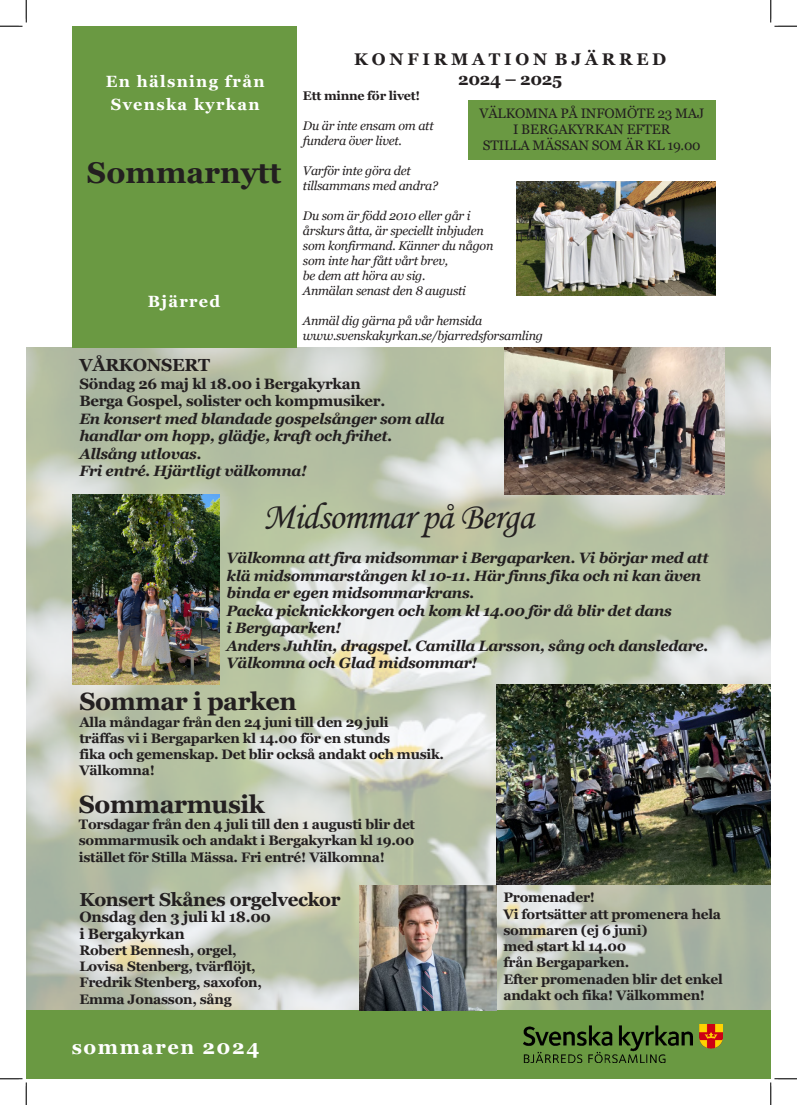
<style>
.page{position:relative;width:797px;height:1105px;background:#fff}
.page>*{position:absolute;margin:0;border:0;box-sizing:border-box;transform-origin:0 0}
._13_Citat{font:37.5px "Monotype Corsiva";letter-spacing:-.02em;color:#231f20}
.t1{font:700 30px "Georgia";color:#231f20}
._13_Citat-2{font:700 25px "Georgia";letter-spacing:-.02em;color:#231f20}
.t2{font:700 20px "Georgia";letter-spacing:.08em;color:#fff}
._13_Citat-3{font:700 18.75px "Georgia";letter-spacing:-.02em;color:#231f20}
._13_Citat-4{font:700 17.5px "Georgia";letter-spacing:-.02em;color:#231f20}
._13_Citat-5{font:700 16.88px "Georgia";letter-spacing:-.02em;color:#231f20}
.t3{font:700 16.25px "Georgia";letter-spacing:.08em;color:#fff}
._13_Citat-6{font:italic 700 15px/17.5px "Georgia";letter-spacing:-.02em;color:#231f20}
._13_Citat-7{font:700 15px "Georgia";letter-spacing:-.02em;color:#231f20}
._13_Citat-8{font:700 13.75px "Georgia";letter-spacing:-.02em;color:#231f20}
._13_Citat-9{font:13.75px "Georgia";letter-spacing:-.01em;color:#231f20}
._13_Citat-10{font:italic 12.5px/15px "Georgia";letter-spacing:-.02em;color:#231f20}
._13_Citat-11{font:700 12.5px "Georgia";letter-spacing:-.02em;color:#231f20}
</style>
<div class="page">
<img style="left:26px;top:347px;width:744px;height:663px">
<div style="left:72px;top:26px;width:225px;height:321px;background:#6a9942"></div>
<div style="left:26px;top:1010px;width:744px;height:69px;background:#6a9942"></div>
<img style="left:523px;top:1024px;width:199px;height:39px">
<img style="left:504px;top:347px;width:220px;height:148px">
<img style="left:72px;top:495px;width:148px;height:189px">
<img style="left:496px;top:684px;width:274px;height:201px">
<img style="left:516px;top:182px;width:199px;height:113px">
<img style="left:359px;top:885px;width:137px;height:125px">
<div style="left:468px;top:100px;width:247px;height:60px;background:#6a9942"></div>
<svg style="left:0;top:0;width:27px;height:27px"></svg>
<svg style="left:0;top:1078px;width:27px;height:27px"></svg>
<svg style="left:770px;top:0;width:27px;height:27px"></svg>
<svg style="left:770px;top:1078px;width:27px;height:27px"></svg>
<p class="t3" style="left:106px;top:71px;width:160px">En hälsning från</p>
<p class="t3" style="left:111px;top:94px;width:150px">Svenska kyrkan</p>
<p class="t1" style="left:87px;top:153px;width:196px">Sommarnytt</p>
<p class="t3" style="left:148px;top:291px;width:74px">Bjärred</p>
<p class="_13_Citat-5" style="left:354px;top:48px;width:313px">K O N F I R M A T I O N B J Ä R R E D</p>
<p class="_13_Citat-5" style="left:458px;top:68px;width:106px">2024 – 2025</p>
<p class="_13_Citat-11" style="left:303px;top:88px;width:119px">Ett minne för livet!</p>
<p class="_13_Citat-10" style="left:303px;top:118px;width:132px">Du är inte ensam om att</p>
<p class="_13_Citat-10" style="left:303px;top:133px;width:100px">fundera över livet.</p>
<p class="_13_Citat-10" style="left:303px;top:163px;width:109px">Varför inte göra det</p>
<p class="_13_Citat-10" style="left:303px;top:178px;width:137px">tillsammans med andra?</p>
<p class="_13_Citat-10" style="left:303px;top:208px;width:169px">Du som är född 2010 eller går i</p>
<p class="_13_Citat-10" style="left:303px;top:223px;width:182px">årskurs åtta, är speciellt inbjuden</p>
<p class="_13_Citat-10" style="left:303px;top:238px;width:192px">som konfirmand. Känner du någon som inte har fått vårt brev,</p>
<p class="_13_Citat-10" style="left:303px;top:268px;width:124px">be dem att höra av sig.</p>
<p class="_13_Citat-10" style="left:303px;top:283px;width:164px">Anmälan senast den 8 augusti</p>
<p class="_13_Citat-10" style="left:303px;top:313px;width:181px">Anmäl dig gärna på vår hemsida</p>
<p class="_13_Citat-10" style="left:303px;top:328px;width:241px">www.svenskakyrkan.se/bjarredsforsamling</p>
<p class="_13_Citat-9" style="left:479px;top:105px;width:226px">VÄLKOMNA PÅ INFOMÖTE 23 MAJ</p>
<p class="_13_Citat-9" style="left:513px;top:121px;width:159px">I BERGAKYRKAN EFTER</p>
<p class="_13_Citat-9" style="left:483px;top:137px;width:219px">STILLA MÄSSAN SOM ÄR KL 19.00</p>
<p class="_13_Citat-4" style="left:79px;top:354px;width:132px">VÅRKONSERT</p>
<p class="_13_Citat-7" style="left:79px;top:374px;width:283px">Söndag 26 maj kl 18.00 i Bergakyrkan</p>
<p class="_13_Citat-7" style="left:79px;top:392px;width:307px">Berga Gospel, solister och kompmusiker.</p>
<p class="_13_Citat-6" style="left:79px;top:410px;width:366px">En konsert med blandade gospelsånger som alla</p>
<p class="_13_Citat-6" style="left:79px;top:427px;width:314px">handlar om hopp, glädje, kraft och frihet.</p>
<p class="_13_Citat-6" style="left:79px;top:445px;width:124px">Allsång utlovas.</p>
<p class="_13_Citat-6" style="left:79px;top:462px;width:229px">Fri entré. Hjärtligt välkomna!</p>
<p class="_13_Citat" style="left:263px;top:493px;width:272px">Midsommar på Berga</p>
<p class="_13_Citat-6" style="left:226px;top:549px;width:484px">Välkomna att fira midsommar i Bergaparken. Vi börjar med att klä midsommarstången kl 10-11. Här finns fika och ni kan även binda er egen midsommarkrans.</p>
<p class="_13_Citat-6" style="left:226px;top:602px;width:447px">Packa picknickkorgen och kom kl 14.00 för då blir det dans</p>
<p class="_13_Citat-6" style="left:226px;top:619px;width:116px">i Bergaparken!</p>
<p class="_13_Citat-6" style="left:226px;top:637px;width:483px">Anders Juhlin, dragspel. Camilla Larsson, sång och dansledare.</p>
<p class="_13_Citat-6" style="left:226px;top:654px;width:252px">Välkomna och Glad midsommar!</p>
<p class="_13_Citat-2" style="left:79px;top:685px;width:219px">Sommar i parken</p>
<p class="_13_Citat-8" style="left:79px;top:713px;width:311px">Alla måndagar från den 24 juni till den 29 juli</p>
<p class="_13_Citat-8" style="left:79px;top:729px;width:312px">träffas vi i Bergaparken kl 14.00 för en stunds</p>
<p class="_13_Citat-8" style="left:79px;top:745px;width:366px">fika och gemenskap. Det blir också andakt och musik.</p>
<p class="_13_Citat-8" style="left:79px;top:762px;width:77px">Välkomna!</p>
<p class="_13_Citat-2" style="left:79px;top:788px;width:187px">Sommarmusik</p>
<p class="_13_Citat-8" style="left:79px;top:815px;width:338px">Torsdagar från den 4 juli till den 1 augusti blir det</p>
<p class="_13_Citat-8" style="left:79px;top:832px;width:337px">sommarmusik och andakt i Bergakyrkan kl 19.00</p>
<p class="_13_Citat-8" style="left:79px;top:848px;width:307px">istället för Stilla Mässa. Fri entré! Välkomna!</p>
<p class="_13_Citat-3" style="left:79px;top:887px;width:263px">Konsert Skånes orgelveckor</p>
<p class="_13_Citat-7" style="left:79px;top:907px;width:193px">Onsdag den 3 juli kl 18.00</p>
<p class="_13_Citat-7" style="left:79px;top:924px;width:107px">i Bergakyrkan</p>
<p class="_13_Citat-8" style="left:79px;top:941px;width:159px">Robert Bennesh, orgel,</p>
<p class="_13_Citat-8" style="left:79px;top:957px;width:178px">Lovisa Stenberg, tvärflöjt,</p>
<p class="_13_Citat-8" style="left:79px;top:974px;width:184px">Fredrik Stenberg, saxofon,</p>
<p class="_13_Citat-8" style="left:79px;top:990px;width:154px">Emma Jonasson, sång</p>
<p class="t2" style="left:72px;top:1034px;width:189px">sommaren 2024</p>
<p class="_13_Citat-8" style="left:503px;top:889px;width:93px">Promenader!</p>
<p class="_13_Citat-8" style="left:503px;top:905px;width:219px">Vi fortsätter att promenera hela</p>
<p class="_13_Citat-8" style="left:503px;top:921px;width:145px">sommaren (ej 6 juni)</p>
<p class="_13_Citat-8" style="left:503px;top:937px;width:124px">med start kl 14.00</p>
<p class="_13_Citat-8" style="left:503px;top:954px;width:127px">från Bergaparken.</p>
<p class="_13_Citat-8" style="left:503px;top:970px;width:221px">Efter promenaden blir det enkel</p>
<p class="_13_Citat-8" style="left:503px;top:986px;width:203px">andakt och fika! Välkommen!</p>
</div>
